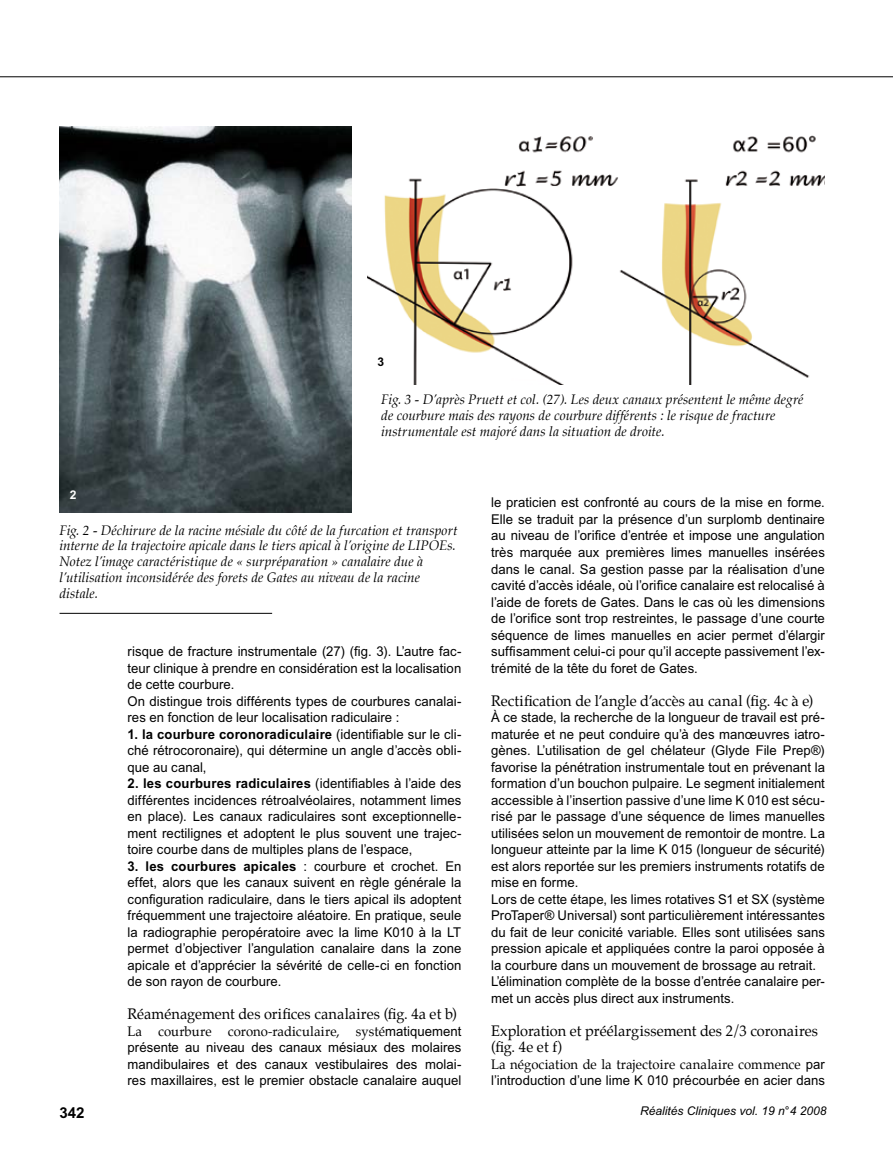
<style>
.page{position:relative;width:893px;height:1149px;background:#fff}
.page>*{position:absolute;margin:0;border:0;box-sizing:border-box;transform-origin:0 0}
.t1{font:15px/16.5px "Palatino";letter-spacing:.005em;color:#000}
.t2{font:700 15px "M Arial";color:#000}
.t3{font:13.5px/16.5px "M Arial";letter-spacing:.005em;color:#000;text-align:justify}
.t4{font:italic 13.5px/15.8px "Palatino";color:#000}
.t5{font:13.5px "Palatino";letter-spacing:.005em;color:#000}
.t6{font:italic 12px "M Arial";color:#000}
.t7{font:700 12px "M Arial";color:#fff}
.t8{font:700 12px "M Arial";color:#000}
.s1{font-weight:700}
.s2{font-family:"M Arial"}
</style>
<div class="page">
<hr style="left:0;top:76px;width:893px;height:1px;background:#000">
<img style="left:60px;top:126px;width:292px;height:386px">
<hr style="left:60px;top:613px;width:212px;height:1px;background:#000">
<img style="left:368px;top:135px;width:457px;height:249px">
<p class="t8" style="left:377px;top:354px;width:8px">3</p>
<p class="t4" style="left:381px;top:391px;width:424px">Fig. 3 - D’après Pruett et col. (27). Les deux canaux présentent le même degré de courbure mais des rayons de courbure différents : le risque de fracture instrumentale est majoré dans la situation de droite.</p>
<p class="t7" style="left:70px;top:488px;width:8px">2</p>
<p class="t4" style="left:60px;top:522px;width:399px">Fig. 2 - Déchirure de la racine mésiale du côté de la furcation et transport interne de la trajectoire apicale dans le tiers apical à l’origine de LIPOEs.<br>Notez l’image caractéristique de « surpréparation » canalaire due à l’utilisation inconsidérée des forets de Gates au niveau de la racine distale.</p>
<p class="t3" style="left:128px;top:642px;width:335px;text-align:left">risque de fracture instrumentale (27) (fig. 3). L’autre fac&shy;teur clinique à prendre en considération est la localisation de cette courbure.<br>On distingue trois différents types de courbures canalai&shy;res en fonction de leur localisation radiculaire :</p>
<p class="t3" style="left:128px;top:725px;width:335px"><span class="s1">1. la courbure coronoradiculaire</span> (identifiable sur le cli&shy;ché rétrocoronaire), qui détermine un angle d’accès obli&shy;que au canal,</p>
<p class="t3" style="left:128px;top:774px;width:335px"><span class="s1">2. les courbures radiculaires</span> (identifiables à l’aide des différentes incidences rétroalvéolaires, notamment limes en place). Les canaux radiculaires sont exceptionnelle&shy;ment rectilignes et adoptent le plus souvent une trajec&shy;toire courbe dans de multiples plans de l’espace,</p>
<p class="t3" style="left:128px;top:857px;width:335px"><span class="s1">3. les courbures apicales</span> : courbure et crochet. En effet, alors que les canaux suivent en règle générale la configuration radiculaire, dans le tiers apical ils adoptent fréquemment une trajectoire aléatoire. En pratique, seule la radiographie peropératoire avec la lime K010 à la LT permet d’objectiver l’angulation canalaire dans la zone apicale et d’apprécier la sévérité de celle-ci en fonction de son rayon de courbure.</p>
<p class="t1" style="left:128px;top:1005px;width:331px">Réaménagement des orifices canalaires (fig. 4a et b)</p>
<p class="t5" style="left:128px;top:1019px;width:335px">La courbure corono-radiculaire, systé<span class="s2">matiquement</span></p>
<p class="t3" style="left:128px;top:1038px;width:335px">présente au niveau des canaux mésiaux des molaires mandibulaires et des canaux vestibulaires des molai&shy;res maxillaires, est le premier obstacle canalaire auquel</p>
<p class="t3" style="left:491px;top:494px;width:335px">le praticien est confronté au cours de la mise en forme.<br>Elle se traduit par la présence d’un surplomb dentinaire au niveau de l’orifice d’entrée et impose une angulation très marquée aux premières limes manuelles insérées dans le canal. Sa gestion passe par la réalisation d’une cavité d’accès idéale, où l’orifice canalaire est relocalisé à l’aide de forets de Gates. Dans le cas où les dimensions de l’orifice sont trop restreintes, le passage d’une courte séquence de limes manuelles en acier permet d’élargir suffisamment celui-ci pour qu’il accepte passivement l’ex&shy;trémité de la tête du foret de Gates.</p>
<p class="t1" style="left:491px;top:692px;width:324px">Rectification de l’angle d’accès au canal (fig. 4c à e)</p>
<p class="t3" style="left:491px;top:708px;width:335px;text-align:left">À ce stade, la recherche de la longueur de travail est pré&shy;maturée et ne peut conduire qu’à des manœuvres iatro&shy;gènes. L’utilisation de gel chélateur (Glyde File Prep®) favorise la pénétration instrumentale tout en prévenant la formation d’un bouchon pulpaire. Le segment initialement accessible à l’insertion passive d’une lime K 010 est sécu&shy;risé par le passage d’une séquence de limes manuelles utilisées selon un mouvement de remontoir de montre. La longueur atteinte par la lime K 015 (longueur de sécurité) est alors reportée sur les premiers instruments rotatifs de mise en forme.<br>Lors de cette étape, les limes rotatives S1 et SX (système ProTaper® Universal) sont particulièrement intéressantes du fait de leur conicité variable. Elles sont utilisées sans pression apicale et appliquées contre la paroi opposée à la courbure dans un mouvement de brossage au retrait.<br>L’élimination complète de la bosse d’entrée canalaire per&shy;met un accès plus direct aux instruments.</p>
<p class="t1" style="left:491px;top:1022px;width:328px">Exploration et préélargissement des 2/3 coronaires (fig. 4e et f)</p>
<p class="t5" style="left:491px;top:1052px;width:335px">La négociation de la trajectoire canalaire commence <span class="s2">par</span></p>
<p class="t3" style="left:491px;top:1071px;width:335px">l’introduction d’une lime K 010 précourbée en acier dans</p>
<p class="t2" style="left:60px;top:1103px;width:27px">342</p>
<p class="t6" style="left:640px;top:1103px;width:188px">Réalités Cliniques vol. 19 n°4 2008</p>
</div>
